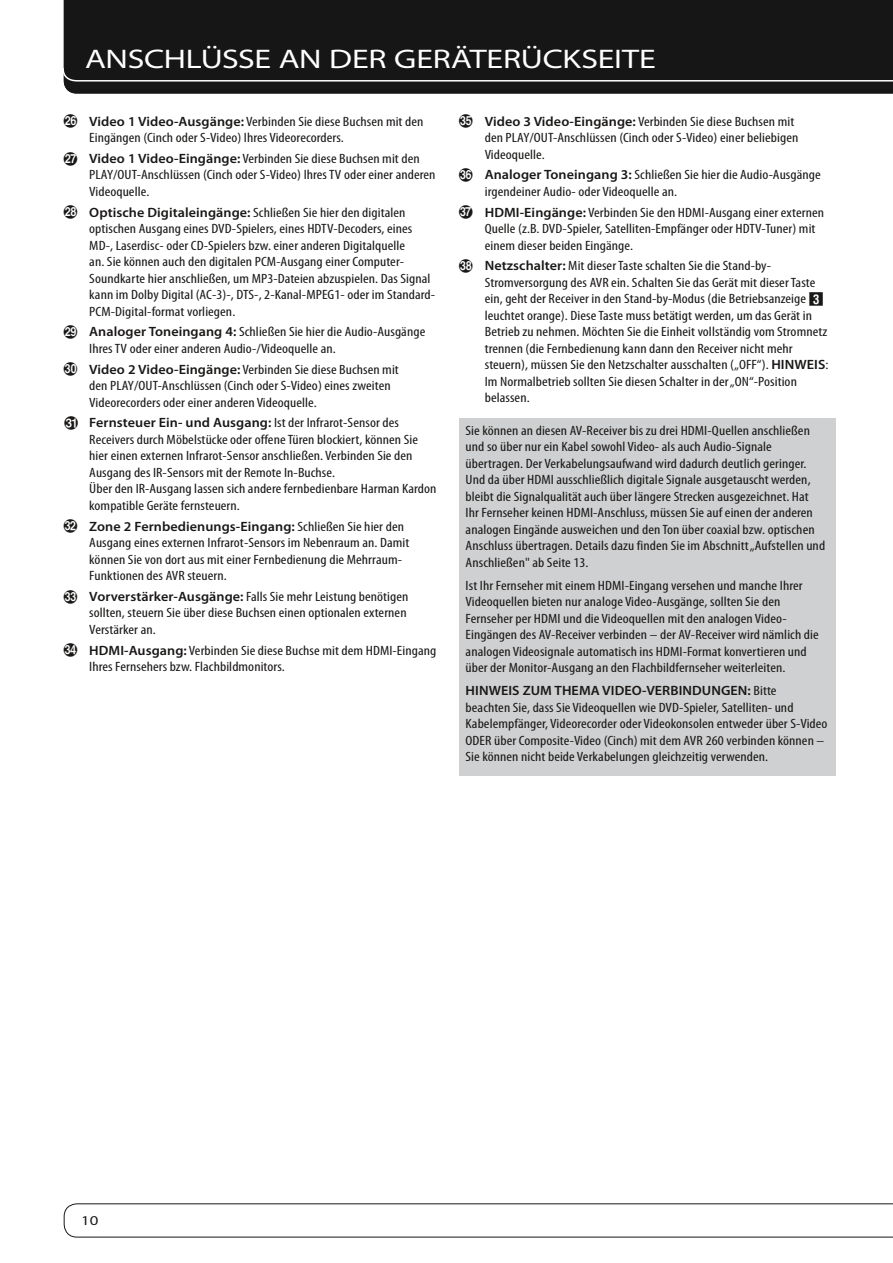
<style>
.page{position:relative;width:893px;height:1263px;background:#fff}
.page>*{position:absolute;margin:0;border:0;box-sizing:border-box;transform-origin:0 0}
.t1{font:semi-expanded 27px "Myriad Pro";letter-spacing:-.01em;color:#fff;scale:1.15 1}
.t2{font:condensed 13.5px/16.5px "Myriad Pro";letter-spacing:.005em;color:#1a1817;scale:1.15 1}
.t3{font:semi-expanded 13.5px "Myriad Pro";color:#1a1817;scale:1.15 1}
.s1{font-family:"Harman Dot Num";font-stretch:normal}
.s2{font-weight:600;font-stretch:normal}
.s3{font-family:"Harman Quad Num";font-stretch:normal}
</style>
<div class="page">
<div style="left:63px;top:0;width:830px;height:94px;background:#161616"></div>
<svg style="left:63px;top:1203px;width:830px;height:35px"></svg>
<div style="left:459px;top:418px;width:377px;height:358px;background:#cfd0d1"></div>
<h1 class="t1" style="left:85px;top:44px;width:498px">ANSCHLÜSSE AN DER GERÄTERÜCKSEITE</h1>
<p class="t2" style="left:89px;top:113px;width:292px;text-indent:-26px"><span class="s1">P</span> <span class="s2">Video 1 Video-Ausgänge:</span> Verbinden Sie diese Buchsen mit den<br>Eingängen (Cinch oder S-Video) Ihres Videorecorders.</p>
<p class="t2" style="left:89px;top:150px;width:303px;text-indent:-26px"><span class="s1">Q</span> <span class="s2">Video 1 Video-Eingänge:</span> Verbinden Sie diese Buchsen mit den<br>PLAY/OUT-Anschlüssen (Cinch oder S-Video) Ihres TV oder einer anderen<br>Videoquelle.</p>
<p class="t2" style="left:89px;top:204px;width:302px;text-indent:-26px"><span class="s1">R</span> <span class="s2">Optische Digitaleingänge:</span> Schließen Sie hier den digitalen optischen Ausgang eines DVD-Spielers, eines HDTV-Decoders, eines MD-, Laserdisc- oder CD-Spielers bzw. einer anderen Digitalquelle<br>an. Sie können auch den digitalen PCM-Ausgang einer Computer-Soundkarte hier anschließen, um MP3-Dateien abzuspielen. Das Signal kann im Dolby Digital (AC-3)-, DTS-, 2-Kanal-MPEG1- oder im Standard-PCM-Digital-format vorliegen.</p>
<p class="t2" style="left:89px;top:324px;width:294px;text-indent:-26px"><span class="s1">S</span> <span class="s2">Analoger Toneingang 4:</span> Schließen Sie hier die Audio-Ausgänge<br>Ihres TV oder einer anderen Audio-/Videoquelle an.</p>
<p class="t2" style="left:89px;top:361px;width:271px;text-indent:-26px"><span class="s1">T</span> <span class="s2">Video 2 Video-Eingänge:</span> Verbinden Sie diese Buchsen mit den PLAY/OUT-Anschlüssen (Cinch oder S-Video) eines zweiten<br>Videorecorders oder einer anderen Videoquelle.</p>
<p class="t2" style="left:89px;top:415px;width:303px;text-indent:-26px"><span class="s1">U</span> <span class="s2">Fernsteuer Ein- und Ausgang:</span> Ist der Infrarot-Sensor des Receivers durch Möbelstücke oder offene Türen blockiert, können Sie hier einen externen Infrarot-Sensor anschließen. Verbinden Sie den Ausgang des IR-Sensors mit der Remote In-Buchse.<br>Über den IR-Ausgang lassen sich andere fernbedienbare Harman Kardon kompatible Geräte fernsteuern.</p>
<p class="t2" style="left:89px;top:518px;width:280px;text-indent:-26px"><span class="s1">V</span> <span class="s2">Zone 2 Fernbedienungs-Eingang:</span> Schließen Sie hier den Ausgang eines externen Infrarot-Sensors im Nebenraum an. Damit können Sie von dort aus mit einer Fernbedienung die Mehrraum-Funktionen des AVR steuern.</p>
<p class="t2" style="left:89px;top:588px;width:279px;text-indent:-26px"><span class="s1">W</span> <span class="s2">Vorverstärker-Ausgänge:</span> Falls Sie mehr Leistung benötigen sollten, steuern Sie über diese Buchsen einen optionalen externen<br>Verstärker an.</p>
<p class="t2" style="left:89px;top:642px;width:303px;text-indent:-26px"><span class="s1">X</span> <span class="s2">HDMI-Ausgang:</span> Verbinden Sie diese Buchse mit dem HDMI-Eingang<br>Ihres Fernsehers bzw. Flachbildmonitors.</p>
<p class="t2" style="left:485px;top:113px;width:274px;text-indent:-26px"><span class="s1">Y</span> <span class="s2">Video 3 Video-Eingänge:</span> Verbinden Sie diese Buchsen mit den PLAY/OUT-Anschlüssen (Cinch oder S-Video) einer beliebigen<br>Videoquelle.</p>
<p class="t2" style="left:485px;top:167px;width:294px;text-indent:-26px"><span class="s1">Z</span> <span class="s2">Analoger Toneingang 3:</span> Schließen Sie hier die Audio-Ausgänge irgendeiner Audio- oder Videoquelle an.</p>
<p class="t2" style="left:485px;top:204px;width:297px;text-indent:-26px"><span class="s1">a</span> <span class="s2">HDMI-Eingänge:</span> Verbinden Sie den HDMI-Ausgang einer externen<br>Quelle (z.B. DVD-Spieler, Satelliten-Empfänger oder HDTV-Tuner) mit einem dieser beiden Eingänge.</p>
<p class="t2" style="left:485px;top:258px;width:300px;text-indent:-26px"><span class="s1">b</span> <span class="s2">Netzschalter:</span> Mit dieser Taste schalten Sie die Stand-by-Stromversorgung des AVR ein. Schalten Sie das Gerät mit dieser Taste ein, geht der Receiver in den Stand-by-Modus (die Betriebsanzeige <span class="s3">2 </span>leuchtet orange). Diese Taste muss betätigt werden, um das Gerät in Betrieb zu nehmen. Möchten Sie die Einheit vollständig vom Stromnetz trennen (die Fernbedienung kann dann den Receiver nicht mehr steuern), müssen Sie den Netzschalter ausschalten („OFF“). <span class="s2">HINWEIS</span>:<br>Im Normalbetrieb sollten Sie diesen Schalter in der „ON“-Position belassen.</p>
<p class="t2" style="left:466px;top:422px;width:314px">Sie können an diesen AV-Receiver bis zu drei HDMI-Quellen anschließen und so über nur ein Kabel sowohl Video- als auch Audio-Signale übertragen. Der Verkabelungsaufwand wird dadurch deutlich geringer.<br>Und da über HDMI ausschließlich digitale Signale ausgetauscht werden, bleibt die Signalqualität auch über längere Strecken ausgezeichnet. Hat Ihr Fernseher keinen HDMI-Anschluss, müssen Sie auf einen der anderen analogen Eingände ausweichen und den Ton über coaxial bzw. optischen Anschluss übertragen. Details dazu finden Sie im Abschnitt „Aufstellen und Anschließen" ab Seite 13.</p>
<p class="t2" style="left:466px;top:577px;width:309px">Ist Ihr Fernseher mit einem HDMI-Eingang versehen und manche Ihrer Videoquellen bieten nur analoge Video-Ausgänge, sollten Sie den Fernseher per HDMI und die Videoquellen mit den analogen Video-Eingängen des AV-Receiver verbinden – der AV-Receiver wird nämlich die analogen Videosignale automatisch ins HDMI-Format konvertieren und über der Monitor-Ausgang an den Flachbildfernseher weiterleiten.</p>
<p class="t2" style="left:466px;top:683px;width:316px"><span class="s2">HINWEIS ZUM THEMA VIDEO-VERBINDUNGEN:</span> Bitte<br>beachten Sie, dass Sie Videoquellen wie DVD-Spieler, Satelliten- und Kabelempfänger, Videorecorder oder Videokonsolen entweder über S-Video ODER über Composite-Video (Cinch) mit dem AVR 260 verbinden können – Sie können nicht beide Verkabelungen gleichzeitig verwenden.</p>
<p class="t3" style="left:81px;top:1213px;width:17px">10</p>
</div>
